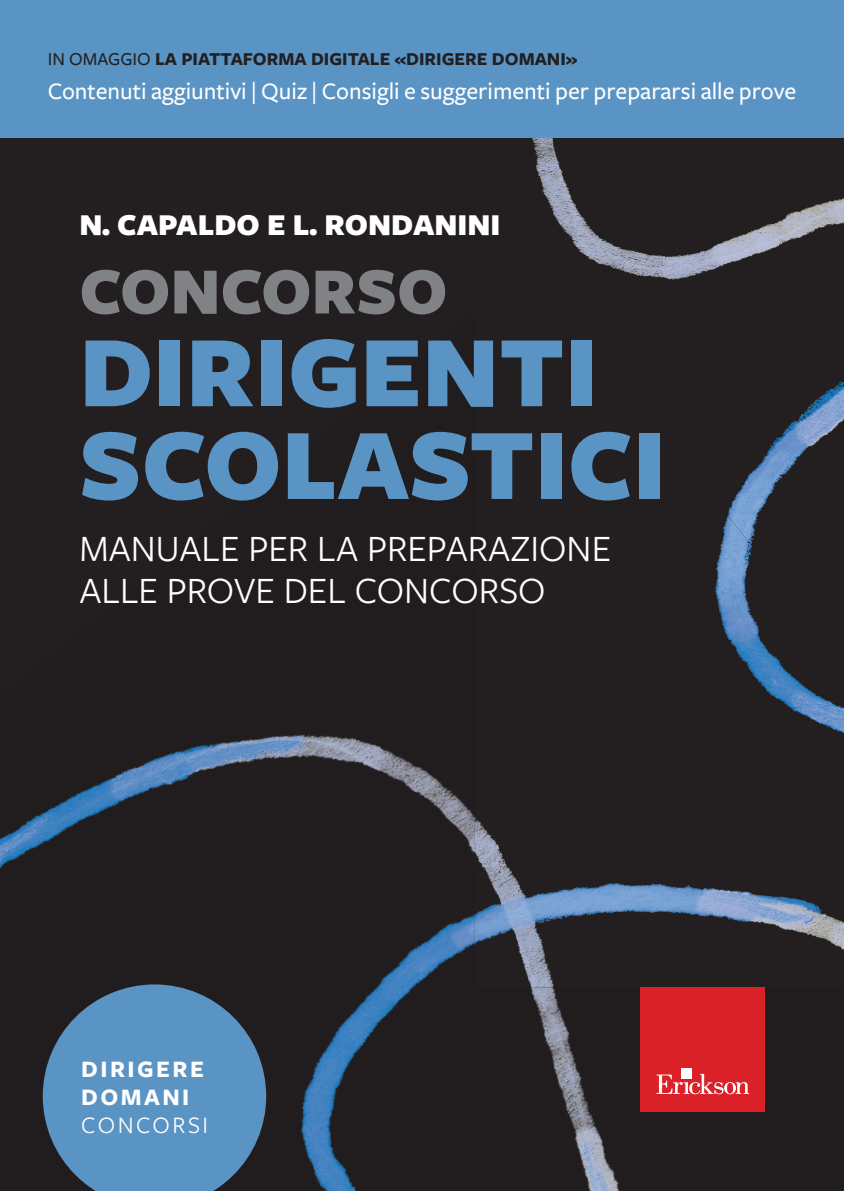
<style>
.page{position:relative;width:844px;height:1191px;background:#fff}
.page>*{position:absolute;margin:0;border:0;box-sizing:border-box;transform-origin:0 0}
.t1{font:900 105px/92.8px "Freight Sans Pro";color:#5994c5}
.t2{font:900 68.25px "Freight Sans Pro";color:#808285}
.t3{font:38.5px/42px "Freight Sans Pro";color:#fff}
.t4{font:900 31.5px "Freight Sans Pro";color:#fff}
.t5{font:500 24.5px "Freight Sans Pro";color:#fff}
.t6{font:700 24.5px/28px "Freight Sans Pro";letter-spacing:.1em;color:#fff}
.t7{font:24.5px "Freight Sans Pro";letter-spacing:.1em;color:#fff}
.t8{font:700 18.9px "Freight Sans Pro";color:#231f20}
.s1{font-weight:500}
</style>
<div class="page">
<div style="left:0;top:0;width:843px;height:1191px;background:#231f20"></div>
<img style="left:474px;top:137px;width:369px;height:143px">
<img style="left:784px;top:382px;width:59px;height:49px">
<img style="left:738px;top:431px;width:94px;height:62px">
<img style="left:729px;top:493px;width:42px;height:15px">
<img style="left:47px;top:734px;width:406px;height:77px">
<img style="left:0;top:811px;width:102px;height:57px">
<img style="left:266px;top:914px;width:275px;height:277px">
<img style="left:420px;top:794px;width:54px;height:59px">
<img style="left:541px;top:987px;width:160px;height:125px">
<img style="left:701px;top:987px;width:64px;height:125px">
<img style="left:461px;top:1080px;width:196px;height:111px">
<img style="left:560px;top:1128px;width:97px;height:63px">
<img style="left:474px;top:569px;width:369px;height:418px">
<img style="left:716px;top:508px;width:46px;height:61px">
<img style="left:474px;top:269px;width:110px;height:11px">
<div style="left:640px;top:987px;width:124px;height:124px;background:#da2128"></div>
<svg style="left:656px;top:1073px;width:93px;height:21px"></svg>
<div style="left:681px;top:1068px;width:10px;height:10px;background:#fff"></div>
<svg style="left:43px;top:984px;width:223px;height:207px;fill:#5994c5"></svg>
<div style="left:0;top:0;width:843px;height:137px;background:#5994c5"></div>
<p class="t8" style="left:48px;top:46px;width:531px"><span class="s1">IN OMAGGIO</span> LA PIATTAFORMA DIGITALE «DIRIGERE DOMANI»</p>
<p class="t5" style="left:48px;top:75px;width:749px">Contenuti aggiuntivi | Quiz | Consigli e suggerimenti per prepararsi alle prove</p>
<p class="t4" style="left:79px;top:203px;width:422px">N. CAPALDO E L. RONDANINI</p>
<h2 class="t2" style="left:79px;top:243px;width:369px">CONCORSO</h2>
<h1 class="t1" style="left:79px;top:322px;width:588px">DIRIGENTI<br>SCOLASTICI</h1>
<h3 class="t3" style="left:79px;top:526px;width:533px">MANUALE PER LA PREPARAZIONE<br>ALLE PROVE DEL CONCORSO</h3>
<p class="t6" style="left:81px;top:1053px;width:124px">DIRIGERE<br>DOMANI</p>
<p class="t7" style="left:81px;top:1108px;width:128px">CONCORSI</p>
</div>
